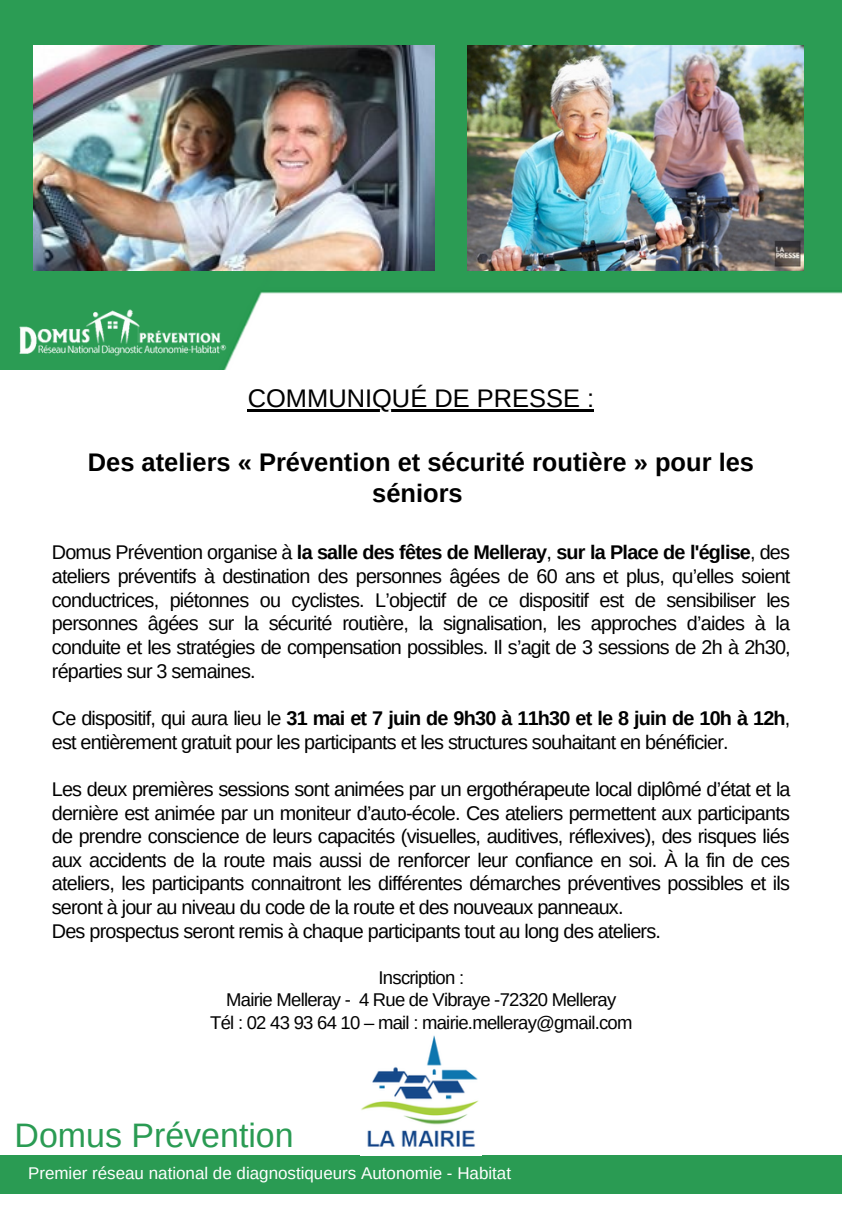
<style>
.page{position:relative;width:842px;height:1226px;background:#fff}
.page>*{position:absolute;margin:0;border:0;box-sizing:border-box;transform-origin:0 0}
.t1{font:33.9px "Arimo";color:#2a9b53}
.t2{font:700 25.5px/31.5px "Arimo";color:#000;text-align:center}
.t3{font:25.5px "Arimo";color:#000}
.t4{font:19.8px/23.7px "Arimo";letter-spacing:-.04em;color:#000;text-align:justify}
.t5{font:18.45px "Arimo";letter-spacing:-.04em;color:#000}
.t6{font:16.95px "Arimo";color:#fff}
.s1{font-weight:700}
</style>
<div class="page">
<img style="left:0;top:261px;width:842px;height:108px">
<div style="left:0;top:0;width:842px;height:261px;background:#2b9c54"></div>
<hr style="left:248px;top:409px;width:346px;height:3px;background:#000">
<div style="left:0;top:1155px;width:842px;height:38px;background:#2a9b53"></div>
<img style="left:14px;top:305px;width:216px;height:62px">
<img style="left:34px;top:46px;width:400px;height:225px">
<img style="left:467px;top:46px;width:336px;height:225px">
<img style="left:361px;top:1035px;width:118px;height:112px">
<p class="t3" style="left:248px;top:384px;width:348px">COMMUNIQUÉ DE PRESSE :</p>
<p class="t2" style="left:88px;top:446px;width:667px">Des ateliers « Prévention et sécurité routière » pour les séniors</p>
<p class="t4" style="left:52px;top:540px;width:740px">Domus Prévention organise à <span class="s1">la salle des fêtes de Melleray</span>, <span class="s1">sur la Place de l'église</span>, des ateliers préventifs à destination des personnes âgées de 60 ans et plus, qu’elles soient conductrices, piétonnes ou cyclistes. L’objectif de ce dispositif est de sensibiliser les personnes âgées sur la sécurité routière, la signalisation, les approches d’aides à la conduite et les stratégies de compensation possibles. Il s’agit de 3 sessions de 2h à 2h30, réparties sur 3 semaines.</p>
<p class="t4" style="left:52px;top:706px;width:740px">Ce dispositif, qui aura lieu le <span class="s1">31 mai et 7 juin de 9h30 à 11h30 et le 8 juin de 10h à 12h</span>, est entièrement gratuit pour les participants et les structures souhaitant en bénéficier.</p>
<p class="t4" style="left:52px;top:777px;width:740px">Les deux premières sessions sont animées par un ergothérapeute local diplômé d’état et la dernière est animée par un moniteur d’auto-école. Ces ateliers permettent aux participants de prendre conscience de leurs capacités (visuelles, auditives, réflexives), des risques liés aux accidents de la route mais aussi de renforcer leur confiance en soi. À la fin de ces ateliers, les participants connaitront les différentes démarches préventives possibles et ils seront à jour au niveau du code de la route et des nouveaux panneaux.</p>
<p class="t4" style="left:52px;top:918px;width:610px">Des prospectus seront remis à chaque participants tout au long des ateliers.</p>
<p class="t5" style="left:378px;top:966px;width:87px">Inscription :</p>
<p class="t5" style="left:226px;top:989px;width:391px">Mairie Melleray - 4 Rue de Vibraye -72320 Melleray</p>
<p class="t5" style="left:210px;top:1011px;width:424px">Tél : 02 43 93 64 10 – mail : mairie.melleray@gmail.com</p>
<p class="t1" style="left:14px;top:1115px;width:281px">Domus Prévention</p>
<p class="t6" style="left:28px;top:1163px;width:484px">Premier réseau national de diagnostiqueurs Autonomie - Habitat</p>
</div>
